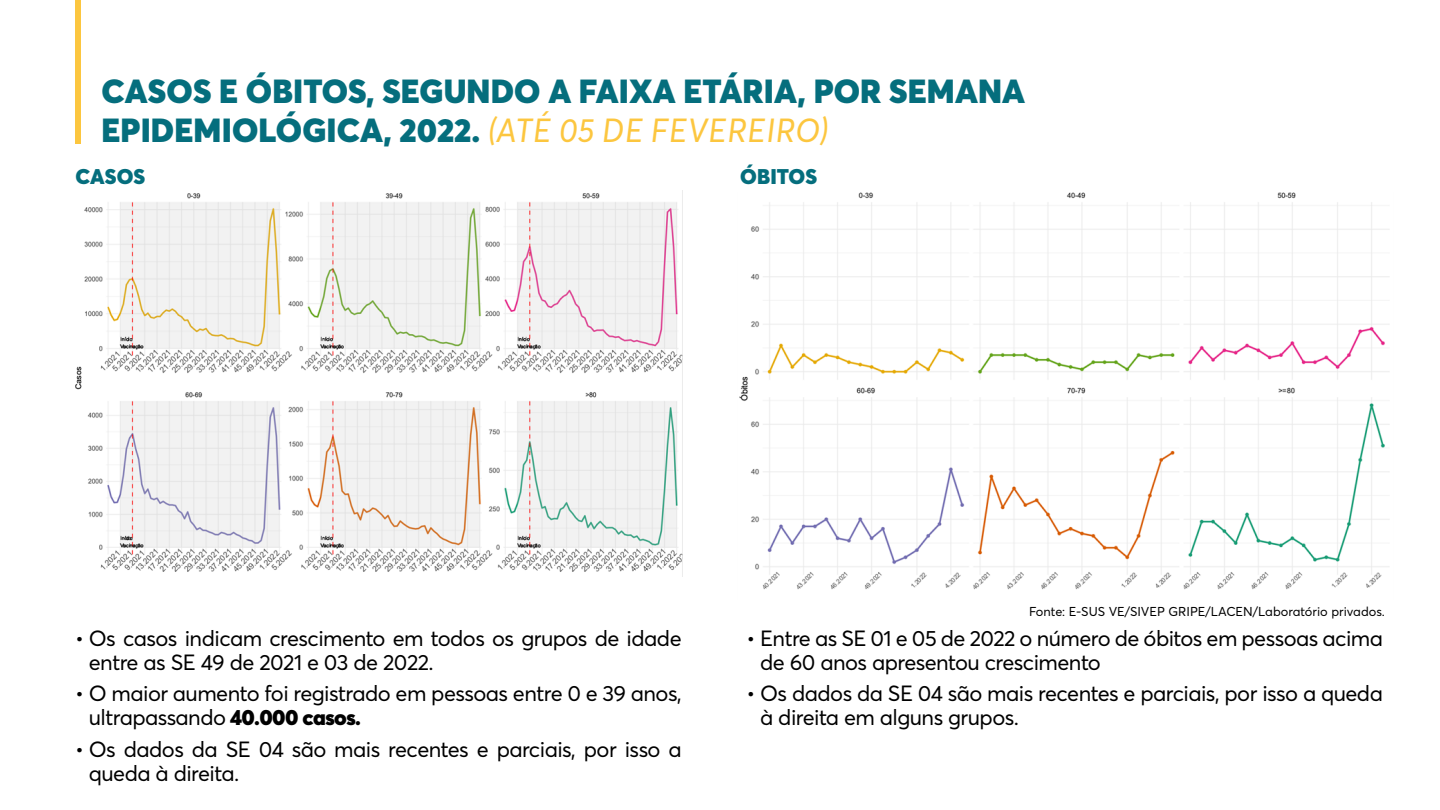
<style>
.page{position:relative;width:1440px;height:810px;background:#fff}
.page>*{position:absolute;margin:0;border:0;box-sizing:border-box;transform-origin:0 0}
.t1{font:900 33px/39px "Averta";letter-spacing:.005em;color:#056e7d}
.t2{font:21.75px/24px "Averta";letter-spacing:-.025em;color:#000}
.t3{font:900 21px "Averta";letter-spacing:.005em;color:#056e7d}
.t4{font:12.75px "Averta";color:#000}
.s1{font-weight:400;font-style:italic;color:#fcc63f}
.s2{font-weight:900}
</style>
<div class="page">
<div style="left:75px;top:0;width:6px;height:144px;background:#fcc63f"></div>
<img style="left:75px;top:190px;width:608px;height:386px">
<img style="left:739px;top:192px;width:651px;height:398px">
<h1 class="t1" style="left:101px;top:71px;width:925px">CASOS E ÓBITOS, SEGUNDO A FAIXA ETÁRIA, POR SEMANA<br>EPIDEMIOLÓGICA, 2022. <span class="s1">(ATÉ 05 DE FEVEREIRO)</span></h1>
<p class="t3" style="left:75px;top:163px;width:72px">CASOS</p>
<p class="t3" style="left:740px;top:163px;width:78px">ÓBITOS</p>
<p class="t4" style="left:1029px;top:604px;width:357px">Fonte: E-SUS VE/SIVEP GRIPE/LACEN/Laboratório privados.</p>
<p class="t2" style="left:89px;top:626px;width:594px;text-indent:-14px">• Os casos indicam crescimento em todos os grupos de idade entre as SE 49 de 2021 e 03 de 2022.</p>
<p class="t2" style="left:89px;top:681px;width:594px;text-indent:-14px">• O maior aumento foi registrado em pessoas entre 0 e 39 anos, ultrapassando <span class="s2">40.000 casos.</span></p>
<p class="t2" style="left:89px;top:737px;width:594px;text-indent:-14px">• Os dados da SE 04 são mais recentes e parciais, por isso a queda à direita.</p>
<p class="t2" style="left:760px;top:626px;width:624px;text-indent:-14px">• Entre as SE 01 e 05 de 2022 o número de óbitos em pessoas acima de 60 anos apresentou crescimento</p>
<p class="t2" style="left:760px;top:681px;width:624px;text-indent:-14px">• Os dados da SE 04 são mais recentes e parciais, por isso a queda à direita em alguns grupos.</p>
</div>
